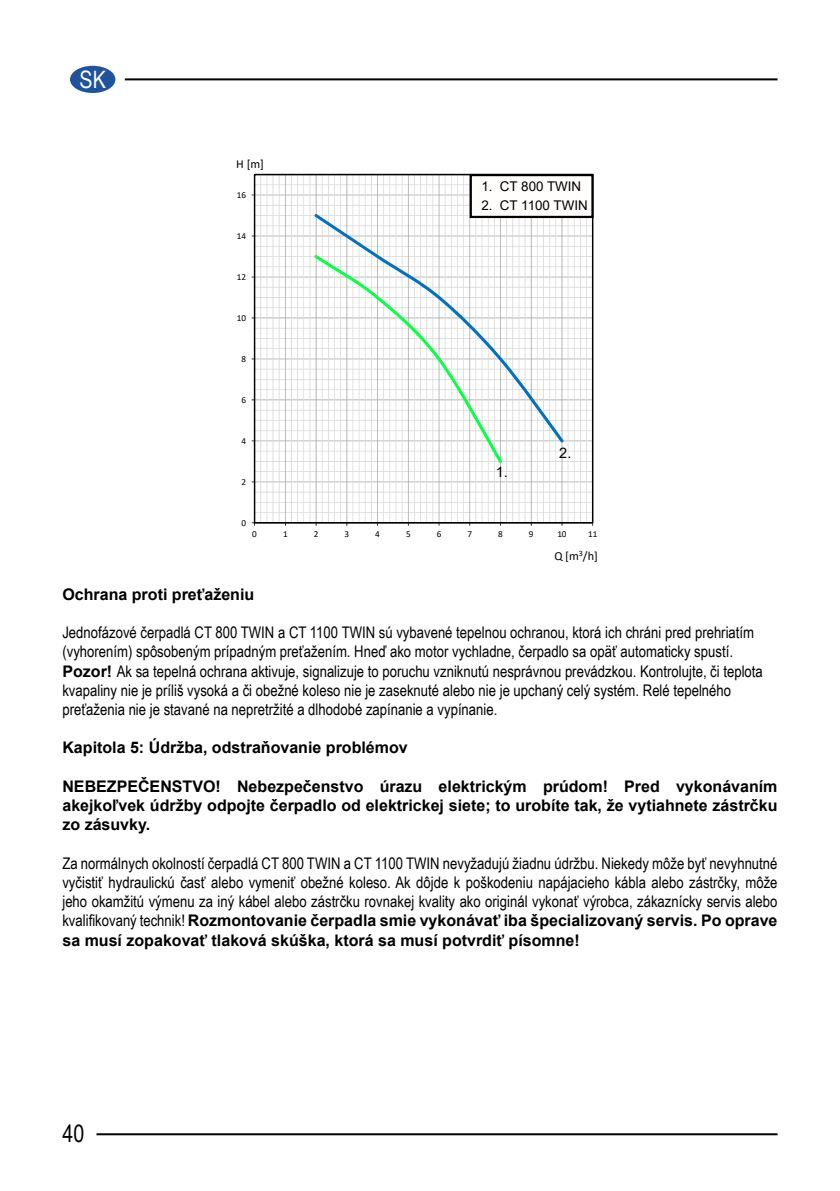
<style>
.page{position:relative;width:840px;height:1191px;background:#fff}
.page>*{position:absolute;margin:0;border:0;box-sizing:border-box;transform-origin:0 0}
.t1{font:24px "Arial Narrow";color:#000}
.t2{font:24px "Arial Narrow";color:#fffefd}
.t3{font:16px/19.2px "Arial Narrow";color:#000}
.t4{font:700 16px/19.2px "Arial";color:#000;text-align:justify}
.t5{font:14.4px "Arial";color:#000}
.t6{font:13.4px "Arial";color:#000}
.t7{font:12.2px "Calibri";color:#000}
.t8{font:9.2px "Calibri";letter-spacing:-.005em;color:#000}
.s1{font-family:"Arial";font-weight:700}
.s2{font-family:"Arial Narrow";font-weight:400}
</style>
<div class="page">
<hr style="left:125px;top:78px;width:652px;height:2px;background:#000">
<div style="left:70px;top:66px;width:45px;height:27px;background:#1f539a;border-radius:50%"></div>
<hr style="left:96px;top:1133px;width:681px;height:2px;background:#000">
<svg style="left:251px;top:173px;width:343px;height:353px"></svg>
<div style="left:470px;top:175px;width:122px;height:42px;background:#fffefd"></div>
<div style="left:469px;top:174px;width:124px;height:44px;border:2px solid #000"></div>
<h1 class="t2" style="left:79px;top:62px;width:28px">SK</h1>
<p class="t7" style="left:236px;top:156px;width:29px">H [m]</p>
<p class="t8" style="left:237px;top:188px;width:11px">16</p>
<p class="t8" style="left:237px;top:229px;width:11px">14</p>
<p class="t8" style="left:237px;top:270px;width:11px">12</p>
<p class="t8" style="left:237px;top:311px;width:11px">10</p>
<p class="t8" style="left:241px;top:352px;width:6px">8</p>
<p class="t8" style="left:241px;top:393px;width:6px">6</p>
<p class="t8" style="left:241px;top:434px;width:6px">4</p>
<p class="t8" style="left:241px;top:475px;width:6px">2</p>
<p class="t8" style="left:241px;top:516px;width:6px">0</p>
<p class="t6" style="left:481px;top:177px;width:101px">1. CT 800 TWIN</p>
<p class="t6" style="left:481px;top:196px;width:108px">2. CT 1100 TWIN</p>
<p class="t5" style="left:495px;top:462px;width:14px">1.</p>
<p class="t5" style="left:559px;top:443px;width:14px">2.</p>
<p class="t8" style="left:252px;top:528px;width:6px">0</p>
<p class="t8" style="left:283px;top:528px;width:6px">1</p>
<p class="t8" style="left:313px;top:528px;width:6px">2</p>
<p class="t8" style="left:344px;top:528px;width:6px">3</p>
<p class="t8" style="left:375px;top:528px;width:6px">4</p>
<p class="t8" style="left:406px;top:528px;width:6px">5</p>
<p class="t8" style="left:436px;top:528px;width:6px">6</p>
<p class="t8" style="left:467px;top:528px;width:6px">7</p>
<p class="t8" style="left:498px;top:528px;width:6px">8</p>
<p class="t8" style="left:528px;top:528px;width:6px">9</p>
<p class="t8" style="left:557px;top:528px;width:11px">10</p>
<p class="t8" style="left:587px;top:528px;width:11px">11</p>
<p class="t7" style="left:554px;top:547px;width:45px">Q [m<sup>3</sup>/h]</p>
<p class="t4" style="left:62px;top:585px;width:193px">Ochrana proti preťaženiu</p>
<p class="t3" style="left:62px;top:622px;width:701px">Jednofázové čerpadlá CT 800 TWIN a CT 1100 TWIN sú vybavené tepelnou ochranou, ktorá ich chráni pred prehriatím (vyhorením) spôsobeným prípadným preťažením. Hneď ako motor vychladne, čerpadlo sa opäť automaticky spustí.<br><span class="s1">Pozor!</span> Ak sa tepelná ochrana aktivuje, signalizuje to poruchu vzniknutú nesprávnou prevádzkou. Kontrolujte, či teplota kvapaliny nie je príliš vysoká a či obežné koleso nie je zaseknuté alebo nie je upchaný celý systém. Relé tepelného preťaženia nie je stavané na nepretržité a dlhodobé zapínanie a vypínanie.</p>
<p class="t4" style="left:62px;top:738px;width:346px">Kapitola 5: Údržba, odstraňovanie problémov</p>
<p class="t4" style="left:62px;top:777px;width:716px">NEBEZPEČENSTVO! Nebezpečenstvo úrazu elektrickým prúdom! Pred vykonávaním akejkoľvek údržby odpojte čerpadlo od elektrickej siete; to urobíte tak, že vytiahnete zástrčku zo zásuvky.</p>
<p class="t3" style="left:62px;top:853px;width:716px;text-align:justify">Za normálnych okolností čerpadlá CT 800 TWIN a CT 1100 TWIN nevyžadujú žiadnu údržbu. Niekedy môže byť nevyhnutné vyčistiť hydraulickú časť alebo vymeniť obežné koleso. Ak dôjde k poškodeniu napájacieho kábla alebo zástrčky, môže jeho okamžitú výmenu za iný kábel alebo zástrčku rovnakej kvality ako originál vykonať výrobca, zákaznícky servis alebo</p>
<p class="t4" style="left:62px;top:911px;width:716px"><span class="s2">kvalifikovaný technik!</span> Rozmontovanie čerpadla smie vykonávať iba špecializovaný servis. Po oprave sa musí zopakovať tlaková skúška, ktorá sa musí potvrdiť písomne!</p>
<h1 class="t1" style="left:62px;top:1115px;width:23px">40</h1>
</div>
